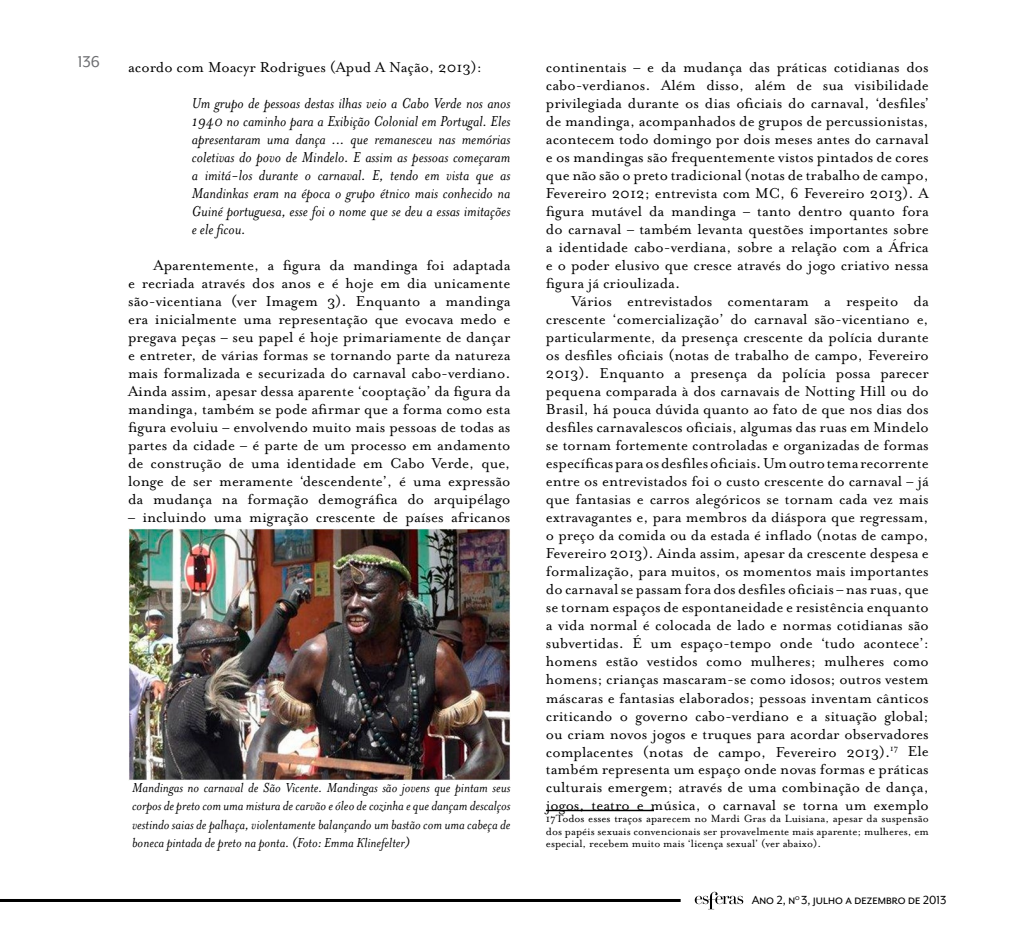
<style>
.page{position:relative;width:1021px;height:936px;background:#fff}
.page>*{position:absolute;margin:0;border:0;box-sizing:border-box;transform-origin:0 0}
.t1{font:18px "Mr Eaves XL San OT";color:#6d6e71}
.t2{font:16.5px/18px "Mrs Eaves OT";color:#000;text-align:justify}
.t3{font:italic 16.5px/18px "Mrs Eaves OT";color:#000;text-align:justify}
.t4{font:italic 15px/18px "Mrs Eaves OT";color:#000;text-align:justify}
.t5{font:13.5px "Mr Eaves XL San OT";color:#000}
.t6{font:12px/12px "Mrs Eaves OT";color:#000;text-align:justify}
</style>
<div class="page">
<hr style="left:0;top:898px;width:680px;height:3px;background:#000">
<svg style="left:694px;top:891px;width:49px;height:18px"></svg>
<hr style="left:546px;top:809px;width:108px;height:2px;background:#000">
<img style="left:128px;top:528px;width:382px;height:252px">
<p class="t1" style="left:78px;top:52px;width:24px">136</p>
<p class="t2" style="left:128px;top:58px;width:355px">acordo com Moacyr Rodrigues (Apud A Nação, 2013):</p>
<p class="t3" style="left:192px;top:94px;width:320px">Um grupo de pessoas destas ilhas veio a Cabo Verde nos anos 1940 no caminho para a Exibição Colonial em Portugal. Eles apresentaram uma dança ... que remanesceu nas memórias coletivas do povo de Mindelo. E assim as pessoas começaram a imitá-los durante o carnaval. E, tendo em vista que as Mandinkas eram na época o grupo étnico mais conhecido na Guiné portuguesa, esse foi o nome que se deu a essas imitações e ele ficou.</p>
<p class="t2" style="left:128px;top:256px;width:384px;text-indent:26px">Aparentemente, a figura da mandinga foi adaptada e recriada através dos anos e é hoje em dia unicamente são-vicentiana (ver Imagem 3). Enquanto a mandinga era inicialmente uma representação que evocava medo e pregava peças – seu papel é hoje primariamente de dançar e entreter, de várias formas se tornando parte da natureza mais formalizada e securizada do carnaval cabo-verdiano.<br>Ainda assim, apesar dessa aparente ‘cooptação’ da figura da mandinga, também se pode afirmar que a forma como esta figura evoluiu – envolvendo muito mais pessoas de todas as partes da cidade – é parte de um processo em andamento de construção de uma identidade em Cabo Verde, que, longe de ser meramente ‘descendente’, é uma expressão da mudança na formação demográfica do arquipélago</p>
<p class="t2" style="left:128px;top:508px;width:384px">– incluindo uma migração crescente de países africanos</p>
<p class="t4" style="left:132px;top:779px;width:380px">Mandingas no carnaval de São Vicente. Mandingas são jovens que pintam seus corpos de preto com uma mistura de carvão e óleo de cozinha e que dançam descalços vestindo saias de palhaça, violentamente balançando um bastão com uma cabeça de boneca pintada de preto na ponta. (Foto: Emma Klinefelter)</p>
<p class="t2" style="left:546px;top:58px;width:384px">continentais – e da mudança das práticas cotidianas dos cabo-verdianos. Além disso, além de sua visibilidade privilegiada durante os dias oficiais do carnaval, ‘desfiles’ de mandinga, acompanhados de grupos de percussionistas, acontecem todo domingo por dois meses antes do carnaval e os mandingas são frequentemente vistos pintados de cores que não são o preto tradicional (notas de trabalho de campo, Fevereiro 2012; entrevista com MC, 6 Fevereiro 2013). A figura mutável da mandinga – tanto dentro quanto fora do carnaval – também levanta questões importantes sobre a identidade cabo-verdiana, sobre a relação com a África e o poder elusivo que cresce através do jogo criativo nessa figura já crioulizada.</p>
<p class="t2" style="left:546px;top:292px;width:384px;text-indent:26px">Vários entrevistados comentaram a respeito da crescente ‘comercialização’ do carnaval são-vicentiano e, particularmente, da presença crescente da polícia durante os desfiles oficiais (notas de trabalho de campo, Fevereiro 2013). Enquanto a presença da polícia possa parecer pequena comparada à dos carnavais de Notting Hill ou do Brasil, há pouca dúvida quanto ao fato de que nos dias dos desfiles carnavalescos oficiais, algumas das ruas em Mindelo se tornam fortemente controladas e organizadas de formas específicas para os desfiles oficiais. Um outro tema recorrente entre os entrevistados foi o custo crescente do carnaval – já que fantasias e carros alegóricos se tornam cada vez mais extravagantes e, para membros da diáspora que regressam, o preço da comida ou da estada é inflado (notas de campo, Fevereiro 2013). Ainda assim, apesar da crescente despesa e formalização, para muitos, os momentos mais importantes do carnaval se passam fora dos desfiles oficiais – nas ruas, que se tornam espaços de espontaneidade e resistência enquanto a vida normal é colocada de lado e normas cotidianas são subvertidas. É um espaço-tempo onde ‘tudo acontece’: homens estão vestidos como mulheres; mulheres como homens; crianças mascaram-se como idosos; outros vestem máscaras e fantasias elaborados; pessoas inventam cânticos criticando o governo cabo-verdiano e a situação global; ou criam novos jogos e truques para acordar observadores complacentes (notas de campo, Fevereiro 2013).<sup>17</sup> Ele também representa um espaço onde novas formas e práticas culturais emergem; através de uma combinação de dança, jogos, teatro e música, o carnaval se torna um exemplo</p>
<p class="t6" style="left:546px;top:813px;width:384px">17Todos esses traços aparecem no Mardi Gras da Luisiana, apesar da suspensão dos papéis sexuais convencionais ser provavelmente mais aparente; mulheres, em especial, recebem muito mais ‘licença sexual’ (ver abaixo).</p>
<p class="t5" style="left:751px;top:892px;width:196px">Ano 2, n<sup>o</sup> 3, julho a dezembro de 2013</p>
</div>
